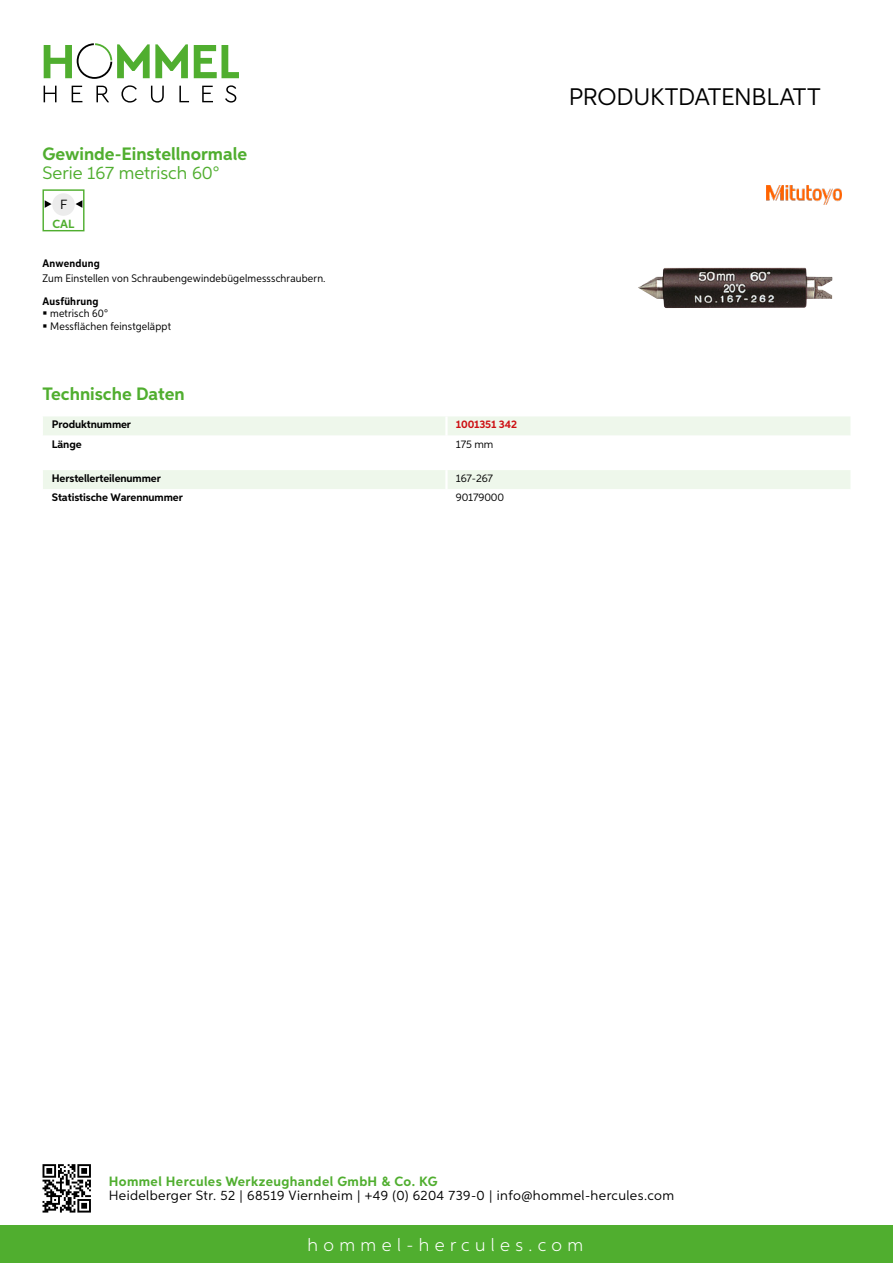
<style>
.page{position:relative;width:893px;height:1263px;background:#fff}
.page>*{position:absolute;margin:0;border:0;box-sizing:border-box;transform-origin:0 0}
.t1{font:24px "Aspira";letter-spacing:-.01em;color:#000}
.t2{font:700 18px "Aspira";color:#50ae2f}
.t3{font:300 18px "Aspira";letter-spacing:.3em;color:#fff}
.t4{font:18px "Aspira";color:#50ae2f}
.t5{font:13.5px "Aspira";letter-spacing:.03em;color:#000}
.t6{font:700 13.5px "Aspira";letter-spacing:.03em;color:#50ae2f}
.t7{font:13.35px "Aspira";color:#000}
.t8{font:700 11.85px "Aspira";color:#50ae2f}
.t9{font:10.95px/12.8px "Aspira Nar";letter-spacing:.015em;color:#000}
.t10{font:700 10.95px "Aspira";letter-spacing:-.01em;color:#000}
.t11{font:10.95px "Aspira";letter-spacing:-.01em;color:#000}
.t12{font:700 10.95px "Aspira Nar";letter-spacing:.02em;color:#000}
.t13{font:700 10.95px "Aspira";letter-spacing:-.01em;color:#cd1013}
</style>
<div class="page">
<div style="left:0;top:1226px;width:893px;height:37px;background:#50ae2f"></div>
<svg style="left:43px;top:1164px;width:48px;height:48px"></svg>
<svg style="left:194px;top:45px;width:45px;height:33px"></svg>
<svg style="left:44px;top:43px;width:144px;height:36px"></svg>
<svg style="left:44px;top:86px;width:13px;height:16px"></svg>
<svg style="left:72px;top:86px;width:10px;height:16px"></svg>
<svg style="left:96px;top:86px;width:13px;height:16px"></svg>
<svg style="left:121px;top:85px;width:16px;height:18px"></svg>
<svg style="left:151px;top:86px;width:13px;height:17px"></svg>
<svg style="left:179px;top:86px;width:10px;height:16px"></svg>
<svg style="left:202px;top:86px;width:11px;height:16px"></svg>
<svg style="left:225px;top:85px;width:11px;height:18px"></svg>
<div style="left:43px;top:416px;width:807px;height:19px;background:#eef7eb"></div>
<div style="left:43px;top:470px;width:807px;height:19px;background:#eef7eb"></div>
<div style="left:43px;top:189px;width:42px;height:42px;border:1px solid #50ae2f"></div>
<div style="left:52px;top:193px;width:23px;height:23px;background:#ececec;border-radius:50%"></div>
<svg style="left:76px;top:200px;width:6px;height:8px"></svg>
<svg style="left:45px;top:200px;width:7px;height:8px"></svg>
<img style="left:638px;top:267px;width:195px;height:41px">
<img style="left:766px;top:185px;width:76px;height:19px">
<h2 class="t2" style="left:43px;top:142px;width:206px">Gewinde-Einstellnormale</h2>
<h2 class="t4" style="left:43px;top:162px;width:179px">Serie 167 metrisch 60°</h2>
<p class="t7" style="left:60px;top:196px;width:9px">F</p>
<p class="t8" style="left:53px;top:216px;width:23px">CAL</p>
<p class="t12" style="left:43px;top:257px;width:59px">Anwendung</p>
<p class="t9" style="left:43px;top:272px;width:285px">Zum Einstellen von Schraubengewindebügelmessschraubern.</p>
<p class="t12" style="left:43px;top:294px;width:58px">Ausführung</p>
<p class="t9" style="left:50px;top:307px;width:122px">metrisch 60°<br>Messflächen feinstgeläppt</p>
<h2 class="t2" style="left:43px;top:382px;width:144px">Technische Daten</h2>
<p class="t10" style="left:52px;top:418px;width:81px">Produktnummer</p>
<p class="t13" style="left:456px;top:418px;width:63px">1001351 342</p>
<p class="t10" style="left:52px;top:437px;width:31px">Länge</p>
<p class="t11" style="left:456px;top:437px;width:39px">175 mm</p>
<p class="t10" style="left:52px;top:472px;width:111px">Herstellerteilenummer</p>
<p class="t11" style="left:456px;top:472px;width:39px">167-267</p>
<p class="t10" style="left:52px;top:491px;width:132px">Statistische Warennummer</p>
<p class="t11" style="left:456px;top:491px;width:50px">90179000</p>
<h1 class="t1" style="left:569px;top:82px;width:253px">Produktdatenblatt</h1>
<p class="t6" style="left:109px;top:1172px;width:330px">Hommel Hercules Werkzeughandel GmbH &amp; Co. KG</p>
<p class="t5" style="left:109px;top:1187px;width:567px">Heidelberger Str. 52 | 68519 Viernheim | +49 (0) 6204 739-0 | info@hommel-hercules.com</p>
<h2 class="t3" style="left:307px;top:1234px;width:277px">hommel-hercules.com</h2>
</div>
